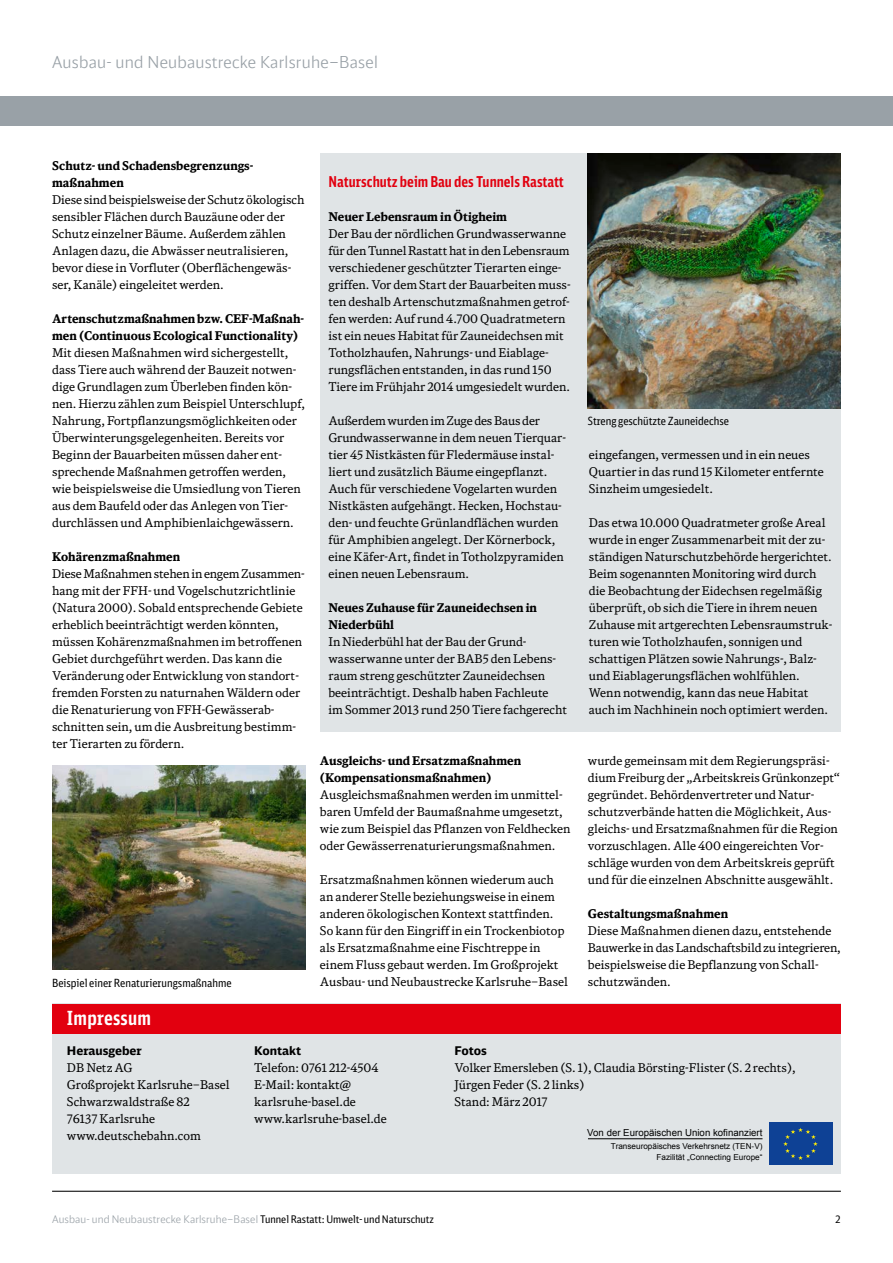
<style>
.page{position:relative;width:893px;height:1263px;background:#fff}
.page>*{position:absolute;margin:0;border:0;box-sizing:border-box;transform-origin:0 0}
.t1{font:700 19.5px "DB Sans Comp";letter-spacing:.01em;color:#fff}
.t2{font:300 16.5px "DB Head";letter-spacing:.015em;color:#99a1a7}
.t3{font:700 15px "DB Sans Comp";color:#e2000f}
.t4{font:12px/17px "DB News";color:#000}
.t5{font:700 12px/17px "DB News";color:#000}
.t6{font:700 12px "DB Sans";color:#000}
.t7{font:11.25px "DB Sans Cond";color:#000}
.t8{font:300 10.5px "DB Head";letter-spacing:.01em;color:#99a1a7}
.t9{font:10.5px "DB Sans Cond";color:#000}
.t10{font:9.6px "Arial";color:#000}
.t11{font:8.25px/11.6px "Arial";color:#000;text-align:right}
.s1{font-family:"DB Sans Cond";font-weight:400;color:#000}
</style>
<div class="page">
<div style="left:0;top:96px;width:893px;height:29px;background:#99a1a7"></div>
<img style="left:52px;top:765px;width:253px;height:204px">
<div style="left:52px;top:1004px;width:789px;height:170px;background:#e0e4e6"></div>
<div style="left:52px;top:1004px;width:253px;height:29px;background:#e2000f"></div>
<div style="left:294px;top:1004px;width:547px;height:29px;background:#e2000f"></div>
<div style="left:320px;top:153px;width:521px;height:578px;background:#e0e4e6"></div>
<img style="left:588px;top:153px;width:253px;height:255px">
<hr style="left:52px;top:1191px;width:789px;height:1px;background:#000">
<hr style="left:588px;top:1138px;width:174px;height:1px;background:#000">
<div style="left:769px;top:1123px;width:63px;height:42px;background:#0e4195"></div>
<svg style="left:783px;top:1128px;width:35px;height:32px"></svg>
<h2 class="t2" style="left:52px;top:52px;width:327px">Ausbau- und Neubaustrecke Karlsruhe–Basel</h2>
<p class="t5" style="left:52px;top:157px;width:202px">Schutz- und Schadensbegrenzungs&shy;maßnahmen</p>
<p class="t4" style="left:52px;top:191px;width:254px">Diese sind beispielsweise der Schutz ökologisch sensibler Flächen durch Bauzäune oder der Schutz einzelner Bäume. Außerdem zählen Anlagen dazu, die Abwässer neutralisieren, bevor diese in Vorfluter (Oberflächengewäs&shy;ser, Kanäle) eingeleitet werden.</p>
<p class="t5" style="left:52px;top:310px;width:253px">Artenschutzmaßnahmen bzw. CEF-Maßnah&shy;men (Continuous Ecological Functionality)</p>
<p class="t4" style="left:52px;top:344px;width:254px">Mit diesen Maßnahmen wird sichergestellt, dass Tiere auch während der Bauzeit notwen&shy;dige Grundlagen zum Überleben finden kön&shy;nen. Hierzu zählen zum Beispiel Unterschlupf, Nahrung, Fortpflanzungsmöglichkeiten oder Überwinterungsgelegenheiten. Bereits vor Beginn der Bauarbeiten müssen daher ent&shy;sprechende Maßnahmen getroffen werden, wie beispielsweise die Umsiedlung von Tieren aus dem Baufeld oder das Anlegen von Tier&shy;durchlässen und Amphibienlaichgewässern.</p>
<p class="t5" style="left:52px;top:548px;width:130px">Kohärenzmaßnahmen</p>
<p class="t4" style="left:52px;top:565px;width:253px">Diese Maßnahmen stehen in engem Zusammen&shy;hang mit der FFH- und Vogelschutzrichtlinie (Natura 2000). Sobald entsprechende Gebiete erheblich beeinträchtigt werden könnten, müssen Kohärenzmaßnahmen im betroffenen Gebiet durchgeführt werden. Das kann die Veränderung oder Entwicklung von standort&shy;fremden Forsten zu naturnahen Wäldern oder die Renaturierung von FFH-Gewässerab&shy;schnitten sein, um die Ausbreitung bestimm&shy;ter Tierarten zu fördern.</p>
<p class="t3" style="left:328px;top:172px;width:237px">Naturschutz beim Bau des Tunnels Rastatt</p>
<p class="t5" style="left:328px;top:208px;width:180px">Neuer Lebensraum in Ötigheim</p>
<p class="t4" style="left:328px;top:225px;width:244px">Der Bau der nördlichen Grundwasserwanne für den Tunnel Rastatt hat in den Lebensraum verschiedener geschützter Tierarten einge&shy;griffen. Vor dem Start der Bauarbeiten muss&shy;ten deshalb Artenschutzmaßnahmen getrof&shy;fen werden: Auf rund 4.700 Quadratmetern ist ein neues Habitat für Zauneidechsen mit Totholzhaufen, Nahrungs- und Eiablage&shy;rungsflächen entstanden, in das rund 150<br>Tiere im Frühjahr 2014 umgesiedelt wurden.</p>
<p class="t4" style="left:328px;top:412px;width:239px">Außerdem wurden im Zuge des Baus der Grundwasserwanne in dem neuen Tierquar&shy;tier 45 Nistkästen für Fledermäuse instal&shy;liert und zusätzlich Bäume eingepflanzt.<br>Auch für verschiedene Vogelarten wurden Nistkästen aufgehängt. Hecken, Hochstau&shy;den- und feuchte Grünlandflächen wurden für Amphibien angelegt. Der Körnerbock, eine Käfer-Art, findet in Totholzpyramiden einen neuen Lebensraum.</p>
<p class="t5" style="left:328px;top:599px;width:210px">Neues Zuhause für Zauneidechsen in<br>Niederbühl</p>
<p class="t4" style="left:328px;top:633px;width:240px">In Niederbühl hat der Bau der Grund&shy;wasserwanne unter der BAB5 den Lebens&shy;raum streng geschützter Zauneidechsen beeinträchtigt. Deshalb haben Fachleute<br>im Sommer 2013 rund 250 Tiere fachgerecht</p>
<p class="t7" style="left:588px;top:414px;width:143px">Streng geschützte Zauneidechse</p>
<p class="t4" style="left:589px;top:446px;width:236px">eingefangen, vermessen und in ein neues<br>Quartier in das rund 15 Kilometer entfernte<br>Sinzheim umgesiedelt.</p>
<p class="t4" style="left:589px;top:514px;width:245px">Das etwa 10.000 Quadratmeter große Areal wurde in enger Zusammenarbeit mit der zu&shy;ständigen Naturschutzbehörde hergerichtet.<br>Beim sogenannten Monitoring wird durch die Beobachtung der Eidechsen regelmäßig überprüft, ob sich die Tiere in ihrem neuen Zuhause mit artgerechten Lebensraumstruk&shy;turen wie Totholzhaufen, sonnigen und schattigen Plätzen sowie Nahrungs-, Balz&shy;und Eiablagerungsflächen wohlfühlen.<br>Wenn notwendig, kann das neue Habitat auch im Nachhinein noch optimiert werden.</p>
<p class="t5" style="left:320px;top:752px;width:203px">Ausgleichs- und Ersatzmaßnahmen (Kompensationsmaßnahmen)</p>
<p class="t4" style="left:320px;top:786px;width:252px">Ausgleichsmaßnahmen werden im unmittel&shy;baren Umfeld der Baumaßnahme umgesetzt, wie zum Beispiel das Pflanzen von Feldhecken oder Gewässerrenaturierungsmaßnahmen.</p>
<p class="t4" style="left:320px;top:871px;width:250px">Ersatzmaßnahmen können wiederum auch an anderer Stelle beziehungsweise in einem anderen ökologischen Kontext stattfinden.<br>So kann für den Eingriff in ein Trockenbiotop als Ersatzmaßnahme eine Fischtreppe in einem Fluss gebaut werden. Im Großprojekt Ausbau- und Neubaustrecke Karlsruhe–Basel</p>
<p class="t4" style="left:588px;top:752px;width:254px">wurde gemeinsam mit dem Regierungspräsi&shy;dium Freiburg der „Arbeitskreis Grünkonzept“ gegründet. Behördenvertreter und Natur&shy;schutzverbände hatten die Möglichkeit, Aus&shy;gleichs- und Ersatzmaßnahmen für die Region vorzuschlagen. Alle 400 eingereichten Vor&shy;schläge wurden von dem Arbeitskreis geprüft und für die einzelnen Abschnitte ausgewählt.</p>
<p class="t5" style="left:588px;top:905px;width:142px">Gestaltungsmaßnahmen</p>
<p class="t4" style="left:588px;top:922px;width:254px">Diese Maßnahmen dienen dazu, entstehende<br>Bauwerke in das Landschaftsbild zu integrieren, beispielsweise die Bepflanzung von Schall-</p>
<p class="t7" style="left:52px;top:976px;width:181px">Beispiel einer Renaturierungsmaßnahme</p>
<p class="t4" style="left:588px;top:973px;width:85px">schutzwänden.</p>
<h1 class="t1" style="left:67px;top:1006px;width:86px">Impressum</h1>
<p class="t6" style="left:67px;top:1043px;width:76px">Herausgeber</p>
<p class="t4" style="left:67px;top:1059px;width:164px">DB Netz AG<br>Großprojekt Karlsruhe–Basel<br>Schwarzwaldstraße 82<br>76137 Karlsruhe www.deutschebahn.com</p>
<p class="t6" style="left:254px;top:1043px;width:49px">Kontakt</p>
<p class="t4" style="left:254px;top:1059px;width:134px">Telefon: 0761 212-4504<br>E-Mail: kontakt@ karlsruhe-basel.de www.karlsruhe-basel.de</p>
<p class="t6" style="left:454px;top:1043px;width:34px">Fotos</p>
<p class="t4" style="left:454px;top:1059px;width:343px">Volker Emersleben (S. 1), Claudia Börsting-Flister (S. 2 rechts),<br>Jürgen Feder (S. 2 links)<br>Stand: März 2017</p>
<p class="t10" style="left:587px;top:1126px;width:177px">Von der Europäischen Union kofinanziert</p>
<p class="t11" style="left:611px;top:1140px;width:153px">Transeuropäisches Verkehrsnetz (TEN-V)<br>Fazilität „Connecting Europe“</p>
<p class="t8" style="left:52px;top:1212px;width:383px">Ausbau- und Neubaustrecke Karlsruhe–Basel <span class="s1">Tunnel Rastatt: Umwelt- und Naturschutz</span></p>
<p class="t9" style="left:835px;top:1212px;width:7px">2</p>
</div>
